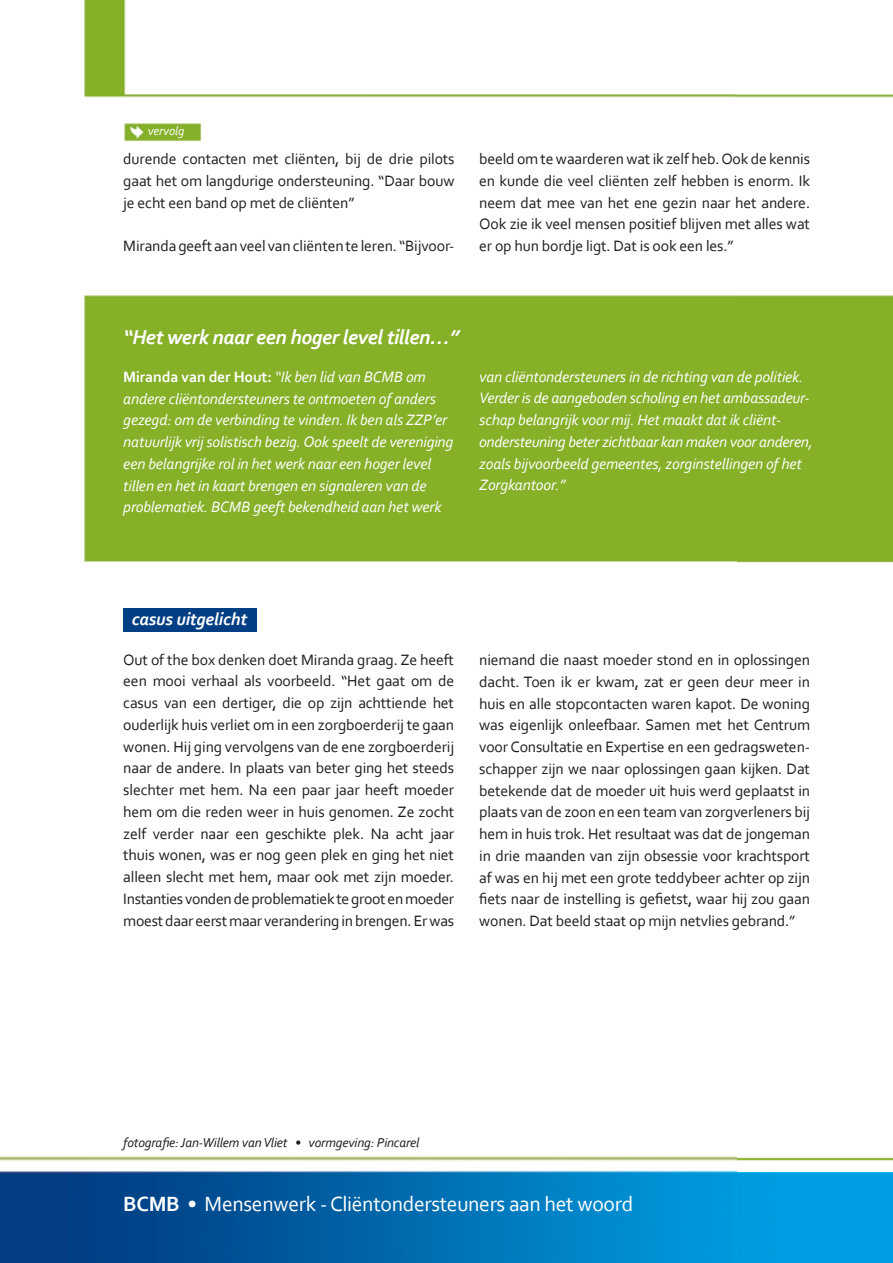
<style>
.page{position:relative;width:893px;height:1263px;background:#fff}
.page>*{position:absolute;margin:0;border:0;box-sizing:border-box;transform-origin:0 0}
.t1{font:21.6px "Corbel";letter-spacing:-.015em;color:#fff}
.t2{font:italic 700 21px "Corbel";letter-spacing:-.02em;color:#fff}
.t3{font:italic 700 18px "Corbel";letter-spacing:-.01em;color:#fff}
.t4{font:15.75px/21.8px "Corbel";letter-spacing:-.01em;color:#1d1d1b;text-align:justify}
.t5{font:italic 15.75px/21.8px "Corbel";letter-spacing:-.01em;color:#fff}
.t6{font:italic 13.5px "Corbel";letter-spacing:-.01em;color:#1d1d1b}
.t7{font:italic 12.75px "Corbel";letter-spacing:-.01em;color:#fff}
.s1{font-weight:700;font-style:normal}
.s2{font-weight:700}
</style>
<div class="page">
<img style="left:0;top:0;width:893px;height:1263px">
<div style="left:123px;top:609px;width:134px;height:23px;background:#023e84"></div>
<p class="t7" style="left:148px;top:123px;width:38px">vervolg</p>
<p class="t4" style="left:123px;top:148px;width:333px">durende contacten met cliënten, bij de drie pilots gaat het om langdurige ondersteuning. “Daar bouw je echt een band op met de cliënten”</p>
<p class="t4" style="left:123px;top:235px;width:333px">Miranda geeft aan veel van cliënten te leren. “Bijvoor-</p>
<p class="t4" style="left:479px;top:148px;width:332px">beeld om te waarderen wat ik zelf heb. Ook de kennis en kunde die veel cliënten zelf hebben is enorm. Ik neem dat mee van het ene gezin naar het andere.<br>Ook zie ik veel mensen positief blijven met alles wat er op hun bordje ligt. Dat is ook een les.”</p>
<h2 class="t2" style="left:123px;top:324px;width:338px">“Het werk naar een hoger level tillen…”</h2>
<p class="t5" style="left:123px;top:365px;width:332px"><span class="s1">Miranda van der Hout:</span> “Ik ben lid van BCMB om andere cliëntondersteuners te ontmoeten of anders gezegd: om de verbinding te vinden. Ik ben als ZZP’er natuurlijk vrij solistisch bezig. Ook speelt de vereniging een belangrijke rol in het werk naar een hoger level tillen en het in kaart brengen en signaleren van de problematiek. BCMB geeft bekendheid aan het werk</p>
<p class="t5" style="left:479px;top:365px;width:335px">van cliëntondersteuners in de richting van de politiek.<br>Verder is de aangeboden scholing en het ambassadeur&shy;schap belangrijk voor mij. Het maakt dat ik cliënt&shy;ondersteuning beter zichtbaar kan maken voor anderen, zoals bijvoorbeeld gemeentes, zorginstellingen of het Zorgkantoor.”</p>
<p class="t3" style="left:132px;top:608px;width:117px">casus uitgelicht</p>
<p class="t4" style="left:123px;top:648px;width:332px">Out of the box denken doet Miranda graag. Ze heeft een mooi verhaal als voorbeeld. “Het gaat om de casus van een dertiger, die op zijn achttiende het ouderlijk huis verliet om in een zorgboerderij te gaan wonen. Hij ging vervolgens van de ene zorgboerderij naar de andere. In plaats van beter ging het steeds slechter met hem. Na een paar jaar heeft moeder hem om die reden weer in huis genomen. Ze zocht zelf verder naar een geschikte plek. Na acht jaar thuis wonen, was er nog geen plek en ging het niet alleen slecht met hem, maar ook met zijn moeder.<br>Instanties vonden de problematiek te groot en moeder moest daar eerst maar verandering in brengen. Er was</p>
<p class="t4" style="left:479px;top:649px;width:332px">niemand die naast moeder stond en in oplossingen dacht. Toen ik er kwam, zat er geen deur meer in huis en alle stopcontacten waren kapot. De woning was eigenlijk onleefbaar. Samen met het Centrum voor Consultatie en Expertise en een gedragsweten&shy;schapper zijn we naar oplossingen gaan kijken. Dat betekende dat de moeder uit huis werd geplaatst in plaats van de zoon en een team van zorgverleners bij hem in huis trok. Het resultaat was dat de jongeman in drie maanden van zijn obsessie voor krachtsport af was en hij met een grote teddybeer achter op zijn fiets naar de instelling is gefietst, waar hij zou gaan wonen. Dat beeld staat op mijn netvlies gebrand.”</p>
<p class="t6" style="left:123px;top:1134px;width:298px">fotografie: Jan-Willem van Vliet • vormgeving: Pincarel</p>
<h1 class="t1" style="left:123px;top:1190px;width:511px"><span class="s2">BCMB</span> • Mensenwerk - Cliëntondersteuners aan het woord</h1>
</div>
